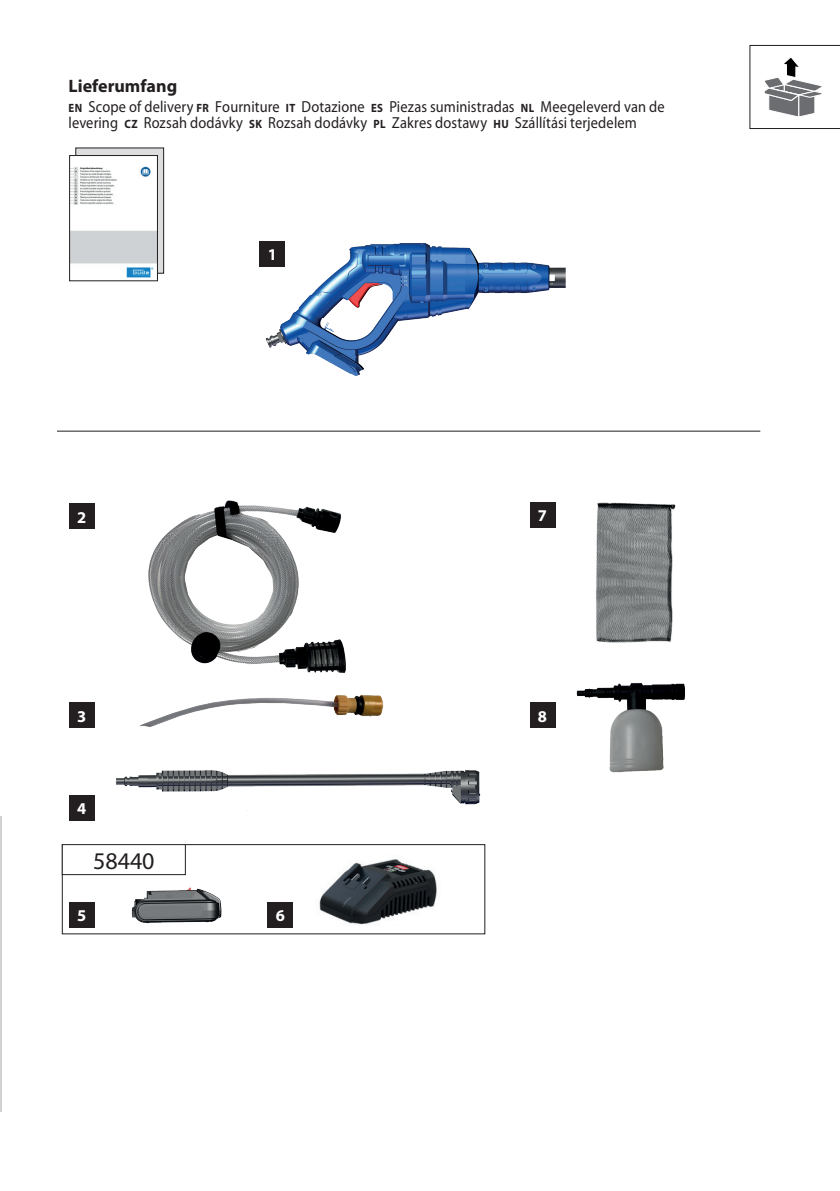
<style>
.page{position:relative;width:840px;height:1191px;background:#fff}
.page>*{position:absolute;margin:0;border:0;box-sizing:border-box;transform-origin:0 0}
.t1{font:24px "Myriad Pro";color:#231f20}
.t2{font:700 18px "Myriad Pro";color:#231f20}
.t3{font:700 16.4px "Myriad Pro";color:#fff}
.t4{font:16px/16px "Myriad Pro";letter-spacing:.01em;color:#231f20;scale:.9 1}
.s1{font-weight:700;font-size:12px;color:#fff}
</style>
<div class="page">
<svg style="left:749px;top:45px;width:90px;height:84px"></svg>
<hr style="left:0;top:816px;width:1px;height:295px;background:#d1d2d4">
<div style="left:76px;top:148px;width:87px;height:125px;background:#dcdddf"></div>
<div style="left:75px;top:147px;width:89px;height:127px;border:1px solid #231f20"></div>
<img style="left:71px;top:157px;width:85px;height:121px">
<div style="left:69px;top:155px;width:89px;height:126px;border:1px solid #231f20"></div>
<div style="left:259px;top:241px;width:26px;height:25px;background:#231f20"></div>
<div style="left:529px;top:502px;width:26px;height:26px;background:#231f20"></div>
<div style="left:529px;top:702px;width:26px;height:26px;background:#231f20"></div>
<hr style="left:57px;top:430px;width:702px;height:1px;background:#231f20">
<img style="left:265px;top:243px;width:301px;height:133px">
<img style="left:116px;top:500px;width:365px;height:311px">
<img style="left:106px;top:875px;width:116px;height:49px">
<img style="left:576px;top:502px;width:109px;height:271px">
<img style="left:319px;top:859px;width:118px;height:66px">
<div style="left:69px;top:504px;width:26px;height:25px;background:#231f20"></div>
<div style="left:69px;top:702px;width:26px;height:26px;background:#231f20"></div>
<div style="left:69px;top:795px;width:26px;height:25px;background:#231f20"></div>
<div style="left:69px;top:902px;width:26px;height:25px;background:#231f20"></div>
<div style="left:267px;top:902px;width:26px;height:25px;background:#231f20"></div>
<div style="left:62px;top:844px;width:423px;height:90px;border:1px solid #231f20"></div>
<div style="left:62px;top:844px;width:124px;height:31px;border:1px solid #231f20"></div>
<p class="t2" style="left:68px;top:74px;width:110px">Lieferumfang</p>
<p class="t4" style="left:68px;top:99px;width:663px"><span class="s1">EN</span> Scope of delivery <span class="s1">FR</span> Fourniture <span class="s1">IT</span> Dotazione <span class="s1">ES</span> Piezas suministradas <span class="s1">NL</span> Meegeleverd van de levering <span class="s1">CZ</span> Rozsah dodávky <span class="s1">SK</span> Rozsah dodávky <span class="s1">PL</span> Zakres dostawy <span class="s1">HU</span> Szállítási terjedelem</p>
<p class="t3" style="left:77px;top:506px;width:11px">2</p>
<p class="t3" style="left:77px;top:705px;width:11px">3</p>
<p class="t3" style="left:77px;top:798px;width:11px">4</p>
<h1 class="t1" style="left:93px;top:845px;width:63px">58440</h1>
<p class="t3" style="left:268px;top:244px;width:11px">1</p>
<p class="t3" style="left:77px;top:905px;width:11px">5</p>
<p class="t3" style="left:275px;top:905px;width:11px">6</p>
<p class="t3" style="left:537px;top:505px;width:11px">7</p>
<p class="t3" style="left:537px;top:705px;width:11px">8</p>
</div>
